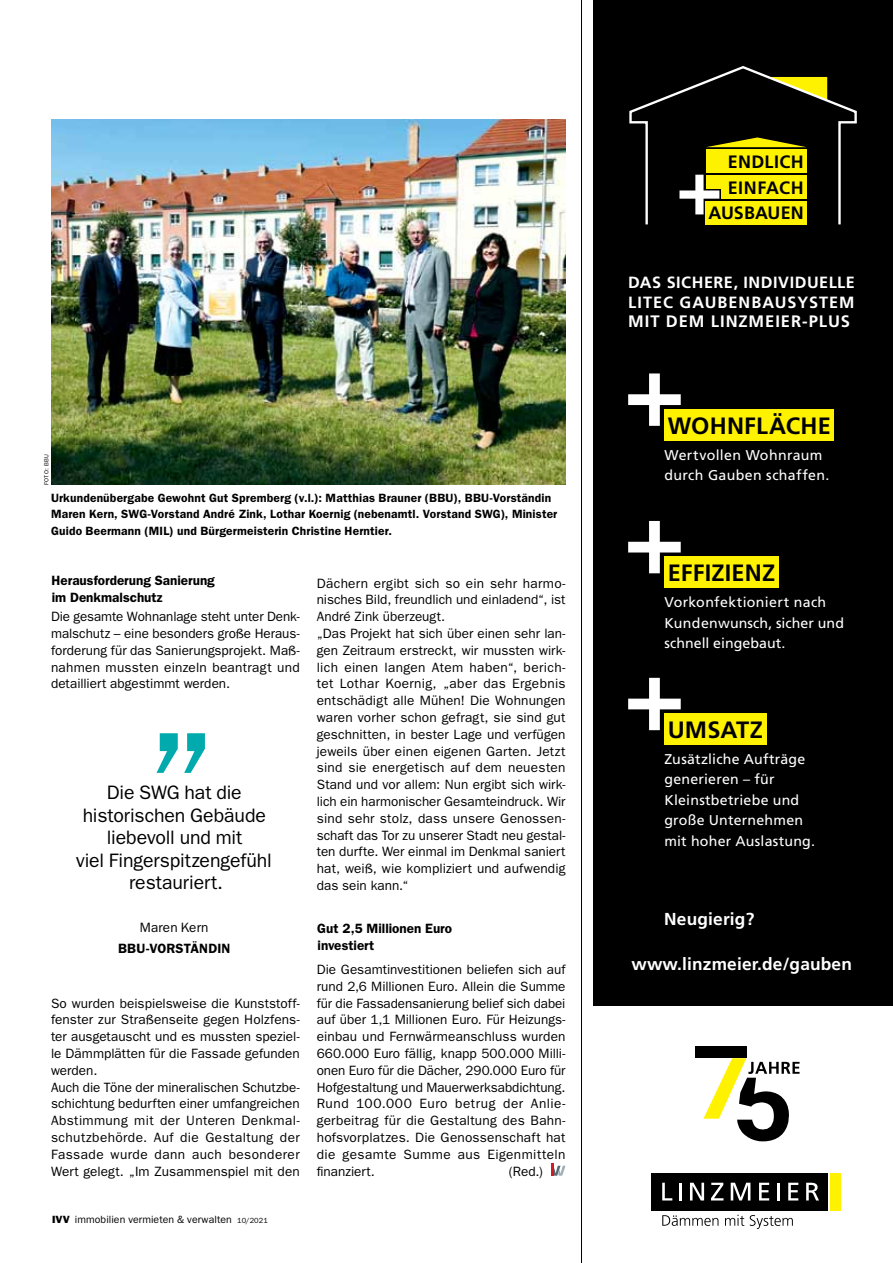
<style>
.page{position:relative;width:893px;height:1263px;background:#fff}
.page>*{position:absolute;margin:0;border:0;box-sizing:border-box;transform-origin:0 0}
.t1{font:180px "ITC Franklin Gothic Std";color:#00aaad}
.t2{font:700 23.55px "Frutiger LT";letter-spacing:.005em;color:#000}
.t3{font:19.5px/22.5px "ITC Franklin Gothic Std";letter-spacing:-.005em;color:#000;text-align:center}
.t4{font:700 17.85px "Frutiger LT";letter-spacing:.02em;color:#000}
.t5{font:700 17.25px "Frutiger LT";letter-spacing:.01em;color:#fff}
.t6{font:700 16.65px "Frutiger LT";letter-spacing:.055em;color:#fff}
.t7{font:700 16.2px/19.5px "Frutiger LT";letter-spacing:.035em;color:#fff}
.t8{font:14.1px/20.4px "Frutiger LT";letter-spacing:.02em;color:#fff}
.t9{font:13.5px/16.8px "ITC Franklin Gothic Std";letter-spacing:.005em;color:#000;text-align:justify}
.t10{font:600 13.5px/16.8px "ITC Franklin Gothic Std";color:#000}
.t11{font:600 12px/16.8px "ITC Franklin Gothic Std";letter-spacing:.015em;color:#000}
.t12{font:10.5px "ITC Franklin Gothic Std";letter-spacing:.005em;color:#000}
.t13{font:6px "ITC Franklin Gothic Std";letter-spacing:.025em;color:#000}
.s1{font-family:"ITC Franklin Gothic Std Hvy"}
.s2{font-size:7.5px}
</style>
<div class="page">
<div style="left:593px;top:0;width:300px;height:1006px;background:#000"></div>
<svg style="left:662px;top:1215px;width:56px;height:11px"></svg>
<svg style="left:725px;top:1215px;width:19px;height:11px"></svg>
<svg style="left:750px;top:1215px;width:43px;height:14px"></svg>
<div style="left:652px;top:1173px;width:176px;height:37px;background:#000"></div>
<svg style="left:662px;top:1183px;width:10px;height:17px"></svg>
<hr style="left:679px;top:1183px;width:3px;height:17px;background:#fff">
<svg style="left:690px;top:1183px;width:14px;height:17px"></svg>
<svg style="left:711px;top:1183px;width:12px;height:17px"></svg>
<svg style="left:731px;top:1183px;width:19px;height:17px"></svg>
<svg style="left:759px;top:1183px;width:10px;height:17px"></svg>
<hr style="left:777px;top:1183px;width:3px;height:17px;background:#fff">
<svg style="left:788px;top:1183px;width:10px;height:17px"></svg>
<svg style="left:806px;top:1183px;width:13px;height:17px"></svg>
<div style="left:831px;top:1173px;width:10px;height:37px;background:#fff200"></div>
<div style="left:695px;top:1046px;width:51px;height:12px;background:#000"></div>
<svg style="left:703px;top:1058px;width:96px;height:83px"></svg>
<div style="left:664px;top:409px;width:170px;height:32px;background:#fff200"></div>
<svg style="left:628px;top:373px;width:53px;height:53px"></svg>
<div style="left:664px;top:557px;width:114px;height:31px;background:#fff200"></div>
<svg style="left:628px;top:521px;width:53px;height:52px"></svg>
<div style="left:664px;top:713px;width:103px;height:32px;background:#fff200"></div>
<svg style="left:628px;top:678px;width:53px;height:52px"></svg>
<svg style="left:629px;top:66px;width:228px;height:159px"></svg>
<svg style="left:551px;top:1163px;width:15px;height:13px"></svg>
<img style="left:51px;top:119px;width:515px;height:366px">
<hr style="left:581px;top:0;width:1px;height:1263px;background:#000">
<p class="t13" style="left:43px;top:485px;width:32px;rotate:-90deg">FOTO: BBU</p>
<p class="t11" style="left:51px;top:489px;width:508px">Urkundenübergabe Gewohnt Gut Spremberg (v.l.): Matthias Brauner (BBU), BBU-Vorständin<br>Maren Kern, SWG-Vorstand André Zink, Lothar Koernig (nebenamtl. Vorstand SWG), Minister<br>Guido Beermann (MIL) und Bürgermeisterin Christine Herntier.</p>
<p class="t10" style="left:52px;top:572px;width:165px">Herausforderung Sanierung im Denkmalschutz</p>
<p class="t9" style="left:51px;top:608px;width:250px">Die gesamte Wohnanlage steht unter Denk&shy;malschutz – eine besonders große Heraus&shy;forderung für das Sanierungsprojekt. Maß&shy;nahmen mussten einzeln beantragt und detailliert abgestimmt werden.</p>
<h1 class="t1" style="left:139px;top:586px;width:84px">„</h1>
<h3 class="t3" style="left:76px;top:781px;width:197px">Die SWG hat die historischen Gebäude liebevoll und mit<br>viel Fingerspitzengefühl restauriert.</h3>
<p class="t9" style="left:140px;top:919px;width:70px">Maren Kern</p>
<p class="t10" style="left:118px;top:940px;width:49px">BBU-Vors</p>
<p class="t10" style="left:184px;top:940px;width:48px">tändi n</p>
<p class="t9" style="left:51px;top:995px;width:250px;text-align:left">So wurden beispielsweise die Kunststoff&shy;fenster zur Straßenseite gegen Holzfens&shy;ter ausgetauscht und es mussten speziel&shy;le Dämmplätten für die Fassade gefunden werden.<br>Auch die Töne der mineralischen Schutzbe&shy;schichtung bedurften einer umfangreichen Abstimmung mit der Unteren Denkmal&shy;schutzbehörde. Auf die Gestaltung der Fassade wurde dann auch besonderer Wert gelegt. „Im Zusammenspiel mit den</p>
<p class="t12" style="left:52px;top:1214px;width:217px"><span class="s1">IVV</span> immobilien vermieten &amp; verwalten <span class="s2">10/2021</span></p>
<p class="t9" style="left:317px;top:575px;width:250px;text-align:left">Dächern ergibt sich so ein sehr harmo&shy;nisches Bild, freundlich und einladend“, ist André Zink überzeugt.<br>„Das Projekt hat sich über einen sehr lan&shy;gen Zeitraum erstreckt, wir mussten wirk&shy;lich einen langen Atem haben“, berich&shy;tet Lothar Koernig, „aber das Ergebnis entschädigt alle Mühen! Die Wohnungen waren vorher schon gefragt, sie sind gut geschnitten, in bester Lage und verfügen jeweils über einen eigenen Garten. Jetzt sind sie energetisch auf dem neuesten Stand und vor allem: Nun ergibt sich wirk&shy;lich ein harmonischer Gesamteindruck. Wir sind sehr stolz, dass unsere Genossen&shy;schaft das Tor zu unserer Stadt neu gestal&shy;ten durfte. Wer einmal im Denkmal saniert hat, weiß, wie kompliziert und aufwendig das sein kann.“</p>
<p class="t10" style="left:317px;top:920px;width:136px">Gut 2,5 Millionen Euro investiert</p>
<p class="t9" style="left:317px;top:961px;width:250px">Die Gesamtinvestitionen beliefen sich auf rund 2,6 Millionen Euro. Allein die Summe für die Fassadensanierung belief sich dabei auf über 1,1 Millionen Euro. Für Heizungs&shy;einbau und Fernwärmeanschluss wurden 660.000 Euro fällig, knapp 500.000 Milli&shy;onen Euro für die Dächer, 290.000 Euro für Hofgestaltung und Mauerwerksabdichtung.<br>Rund 100.000 Euro betrug der Anlie&shy;gerbeitrag für die Gestaltung des Bahn&shy;hofsvorplatzes. Die Genossenschaft hat die gesamte Summe aus Eigenmitteln finanziert.</p>
<p class="t9" style="left:509px;top:1163px;width:36px">(Red.)</p>
<h3 class="t4" style="left:728px;top:151px;width:78px">ENDLICH</h3>
<h3 class="t4" style="left:728px;top:177px;width:78px">EINFACH</h3>
<h3 class="t4" style="left:708px;top:203px;width:97px">AUSBAUEN</h3>
<p class="t7" style="left:628px;top:273px;width:228px">DAS SICHERE, INDIVIDUELLE<br>LITEC GAUBENBAUSYSTEM</p>
<p class="t6" style="left:628px;top:312px;width:223px">MIT DEM LINZMEIER-PLUS</p>
<h2 class="t2" style="left:668px;top:412px;width:165px">WOHNFLÄCHE</h2>
<p class="t8" style="left:664px;top:445px;width:167px">Wertvollen Wohnraum durch Gauben schaffen.</p>
<h2 class="t2" style="left:668px;top:559px;width:109px">EFFIZIENZ</h2>
<p class="t8" style="left:664px;top:592px;width:181px">Vorkonfektioniert nach<br>Kundenwunsch, sicher und schnell eingebaut.</p>
<h2 class="t2" style="left:668px;top:716px;width:97px">UMSATZ</h2>
<p class="t8" style="left:664px;top:749px;width:152px">Zusätzliche Aufträge generieren – für<br>Kleinstbetriebe und große Unternehmen mit hoher Auslastung.</p>
<p class="t5" style="left:664px;top:909px;width:92px">Neugierig?</p>
<p class="t5" style="left:631px;top:954px;width:222px">www.linzmeier.de/gauben</p>
</div>
